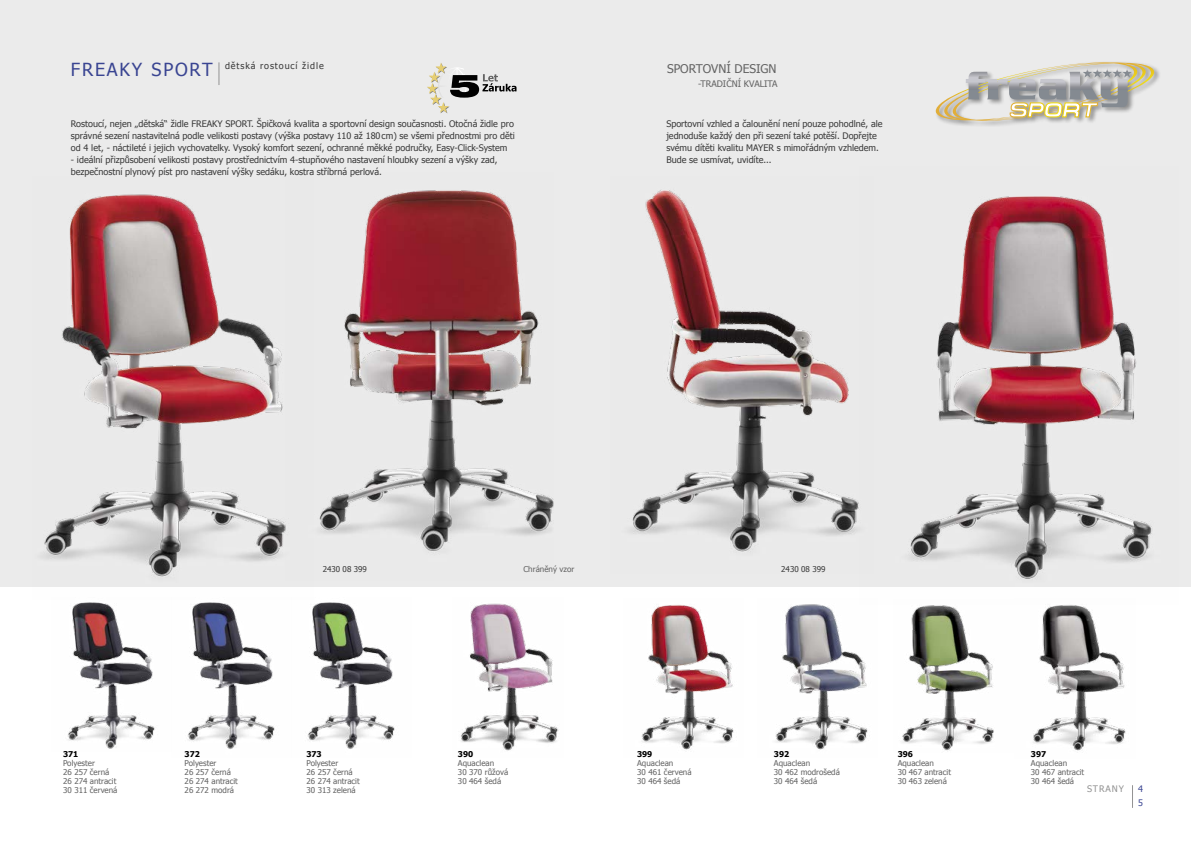
<style>
.page{position:relative;width:1191px;height:842px;background:#fff}
.page>*{position:absolute;margin:0;border:0;box-sizing:border-box;transform-origin:0 0}
.t1{font:12px "Tahoma";color:#636363}
.t2{font:9px/12px "Tahoma";color:#393939}
.t3{font:9px "Tahoma";letter-spacing:.1em;color:#393939}
.t4{font:9px "Tahoma";color:#636363}
.t5{font:9px "Tahoma";letter-spacing:.1em;color:#939393}
.t6{font:9px/14px "Tahoma";color:#3a4592}
.t7{font:8px/9px "Tahoma";color:#636363}
.t8{font:700 8px "Tahoma";color:#000}
.t9{font:8px "Tahoma";color:#393939}
.s1{font-size:18px;color:#3a4592}
</style>
<div class="page">
<div style="left:0;top:0;width:1191px;height:587px;background:#ebebeb"></div>
<img style="left:41px;top:194px;width:244px;height:383px">
<img style="left:285px;top:190px;width:269px;height:361px">
<img style="left:629px;top:190px;width:230px;height:362px">
<img style="left:859px;top:196px;width:293px;height:383px">
<svg style="left:427px;top:63px;width:89px;height:50px"></svg>
<svg style="left:1132px;top:785px;width:1px;height:23px"></svg>
<div style="left:935px;top:61px;width:225px;height:66px;background:#000;opacity:.4"></div>
<svg style="left:935px;top:62px;width:219px;height:60px"></svg>
<img style="left:68px;top:602px;width:87px;height:147px">
<img style="left:187px;top:602px;width:208px;height:147px">
<img style="left:461px;top:603px;width:98px;height:148px">
<svg style="left:219px;top:62px;width:1px;height:23px"></svg>
<img style="left:902px;top:605px;width:92px;height:146px">
<img style="left:775px;top:604px;width:93px;height:146px">
<img style="left:641px;top:605px;width:93px;height:145px">
<img style="left:1033px;top:605px;width:93px;height:146px">
<p class="t3" style="left:71px;top:60px;width:254px"><span class="s1">Freaky sport</span> dětská rostoucí židle</p>
<p class="t2" style="left:71px;top:118px;width:445px;text-align:justify">Rostoucí, nejen „dětská“ židle FREAKY SPORT. Špičková kvalita a sportovní design současnosti. Otočná židle pro správné sezení nastavitelná podle velikosti postavy (výška postavy 110 až 180cm) se všemi přednostmi pro děti od 4 let, - náctileté i jejich vychovatelky. Vysoký komfort sezení, ochranné měkké područky, Easy-Click-System</p>
<p class="t2" style="left:71px;top:154px;width:428px">- ideální přizpůsobení velikosti postavy prostřednictvím 4-stupňového nastavení hloubky sezení a výšky zad, bezpečnostní plynový píst pro nastavení výšky sedáku, kostra stříbrná perlová.</p>
<h1 class="t1" style="left:667px;top:61px;width:9px">SPORTOVN</h1>
<h1 class="t1" style="left:726px;top:61px;width:16px">Í DESI</h1>
<h1 class="t1" style="left:760px;top:61px;width:16px">GN</h1>
<p class="t4" style="left:698px;top:77px;width:81px">-TRADIČNÍ KVALITA</p>
<p class="t2" style="left:666px;top:118px;width:218px">Sportovní vzhled a čalounění není pouze pohodlné, ale jednoduše každý den při sezení také potěší. Dopřejte svému dítěti kvalitu MAYER s mimořádným vzhledem.<br>Bude se usmívat, uvidíte...</p>
<p class="t7" style="left:523px;top:564px;width:52px">Chráněný vzor</p>
<p class="t9" style="left:323px;top:563px;width:46px">2430 08 399</p>
<p class="t9" style="left:781px;top:563px;width:46px">2430 08 399</p>
<p class="t8" style="left:63px;top:749px;width:17px">371</p>
<p class="t7" style="left:63px;top:759px;width:56px">Polyester<br>26 257 černá<br>26 274 antracit<br>30 311 červená</p>
<p class="t8" style="left:185px;top:749px;width:17px">372</p>
<p class="t7" style="left:185px;top:759px;width:55px">Polyester<br>26 257 černá<br>26 274 antracit<br>26 272 modrá</p>
<p class="t8" style="left:306px;top:749px;width:17px">373</p>
<p class="t7" style="left:306px;top:759px;width:55px">Polyester<br>26 257 černá<br>26 274 antracit<br>30 313 zelená</p>
<p class="t8" style="left:458px;top:749px;width:17px">390</p>
<p class="t7" style="left:458px;top:759px;width:52px">Aquaclean<br>30 370 růžová<br>30 464 šedá</p>
<p class="t8" style="left:637px;top:749px;width:17px">399</p>
<p class="t7" style="left:637px;top:759px;width:56px">Aquaclean<br>30 461 červená<br>30 464 šedá</p>
<p class="t8" style="left:774px;top:749px;width:17px">392</p>
<p class="t7" style="left:774px;top:759px;width:67px">Aquaclean<br>30 462 modrošedá<br>30 464 šedá</p>
<p class="t8" style="left:897px;top:749px;width:17px">396</p>
<p class="t7" style="left:897px;top:759px;width:55px">Aquaclean<br>30 467 antracit<br>30 463 zelená</p>
<p class="t8" style="left:1031px;top:749px;width:17px">397</p>
<p class="t7" style="left:1031px;top:759px;width:55px">Aquaclean<br>30 467 antracit<br>30 464 šedá</p>
<p class="t5" style="left:1087px;top:783px;width:38px">strany</p>
<p class="t6" style="left:1138px;top:781px;width:6px">4<br>5</p>
</div>
